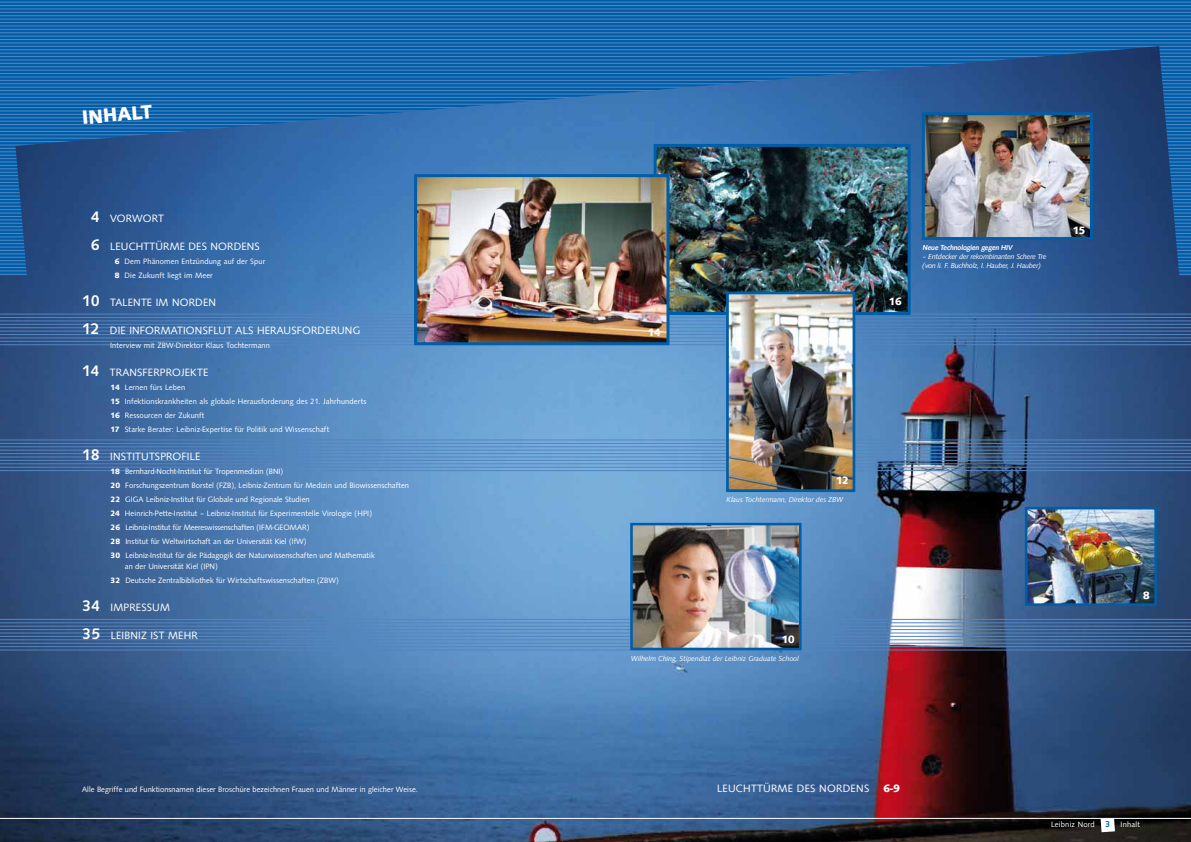
<style>
.page{position:relative;width:1191px;height:842px;background:#fff}
.page>*{position:absolute;margin:0;border:0;box-sizing:border-box;transform-origin:0 0}
.t1{font:700 20px "Syntax D";color:#fff}
.t2{font:11px "Syntax D";letter-spacing:.02em;color:#fff}
.t3{font:700 11px "Syntax D";letter-spacing:-.035em;color:#fff}
.t4{font:8px/14px "Syntax D";letter-spacing:.01em;color:#fff}
.t5{font:8px "Syntax D";letter-spacing:.03em;color:#fff}
.t6{font:italic 7.5px/9px "Syntax D";letter-spacing:-.015em;color:#fff}
.t7{font:500 7.5px "Syntax D";color:#fff}
.s1{font-weight:500;font-size:16px}
.s2{font-weight:700}
.s3{font-weight:500;font-size:9px;color:#005ea8}
</style>
<div class="page">
<svg style="left:0;top:0;width:1191px;height:46px;fill:#005ea8"></svg>
<hr style="left:0;top:2px;width:1191px;height:1px;background:#5486c0">
<hr style="left:0;top:5px;width:1191px;height:1px;background:#5486c0">
<hr style="left:0;top:8px;width:1191px;height:1px;background:#5486c0">
<hr style="left:0;top:12px;width:1191px;height:1px;background:#5486c0">
<hr style="left:0;top:15px;width:1191px;height:1px;background:#5486c0">
<hr style="left:0;top:19px;width:1191px;height:1px;background:#5486c0">
<hr style="left:0;top:22px;width:1191px;height:1px;background:#5486c0">
<hr style="left:0;top:25px;width:1191px;height:1px;background:#5486c0">
<hr style="left:0;top:29px;width:1191px;height:1px;background:#5486c0">
<hr style="left:0;top:32px;width:1191px;height:1px;background:#5486c0">
<hr style="left:0;top:36px;width:1191px;height:1px;background:#5486c0">
<hr style="left:0;top:39px;width:1191px;height:1px;background:#5486c0">
<hr style="left:0;top:42px;width:1191px;height:1px;background:#5486c0">
<img style="left:0;top:46px;width:1191px;height:796px">
<hr style="left:0;top:314px;width:1191px;height:1px;background:#5486c0">
<hr style="left:0;top:317px;width:1191px;height:1px;background:#5486c0">
<hr style="left:0;top:320px;width:1191px;height:1px;background:#5486c0">
<hr style="left:0;top:324px;width:1191px;height:1px;background:#5486c0">
<hr style="left:0;top:327px;width:1191px;height:1px;background:#5486c0">
<hr style="left:0;top:331px;width:1191px;height:1px;background:#5486c0">
<hr style="left:0;top:334px;width:1191px;height:1px;background:#5486c0">
<hr style="left:0;top:337px;width:1191px;height:1px;background:#5486c0">
<hr style="left:0;top:341px;width:1191px;height:1px;background:#5486c0">
<hr style="left:0;top:344px;width:1191px;height:1px;background:#5486c0">
<hr style="left:0;top:439px;width:1191px;height:1px;background:#5486c0">
<hr style="left:0;top:443px;width:1191px;height:1px;background:#5486c0">
<hr style="left:0;top:446px;width:1191px;height:1px;background:#5486c0">
<hr style="left:0;top:450px;width:1191px;height:1px;background:#5486c0">
<hr style="left:0;top:453px;width:1191px;height:1px;background:#5486c0">
<hr style="left:0;top:456px;width:1191px;height:1px;background:#5486c0">
<hr style="left:0;top:460px;width:1191px;height:1px;background:#5486c0">
<hr style="left:0;top:463px;width:1191px;height:1px;background:#5486c0">
<hr style="left:0;top:467px;width:1191px;height:1px;background:#5486c0">
<hr style="left:0;top:470px;width:1191px;height:1px;background:#5486c0">
<hr style="left:0;top:619px;width:1191px;height:1px;background:#5486c0">
<hr style="left:0;top:622px;width:1191px;height:1px;background:#5486c0">
<hr style="left:0;top:626px;width:1191px;height:1px;background:#5486c0">
<hr style="left:0;top:629px;width:1191px;height:1px;background:#5486c0">
<hr style="left:0;top:632px;width:1191px;height:1px;background:#5486c0">
<hr style="left:0;top:636px;width:1191px;height:1px;background:#5486c0">
<hr style="left:0;top:639px;width:1191px;height:1px;background:#5486c0">
<hr style="left:0;top:643px;width:1191px;height:1px;background:#5486c0">
<hr style="left:0;top:646px;width:1191px;height:1px;background:#5486c0">
<hr style="left:0;top:649px;width:1191px;height:1px;background:#5486c0">
<hr style="left:595px;top:818px;width:596px;height:1px;background:#fff">
<svg style="left:1100px;top:818px;width:15px;height:14px"></svg>
<img style="left:1029px;top:511px;width:124px;height:91px">
<div style="left:1025px;top:507px;width:132px;height:99px;border:3px solid #005ea8"></div>
<img style="left:657px;top:148px;width:249px;height:163px">
<div style="left:653px;top:144px;width:257px;height:171px;border:3px solid #005ea8"></div>
<img style="left:925px;top:116px;width:163px;height:120px">
<div style="left:921px;top:112px;width:171px;height:128px;border:3px solid #005ea8"></div>
<img style="left:730px;top:296px;width:121px;height:192px">
<div style="left:726px;top:292px;width:129px;height:200px;border:3px solid #005ea8"></div>
<hr style="left:0;top:818px;width:595px;height:1px;background:#fff">
<img style="left:418px;top:178px;width:247px;height:163px">
<div style="left:414px;top:174px;width:255px;height:171px;border:3px solid #005ea8"></div>
<img style="left:634px;top:527px;width:163px;height:119px">
<div style="left:630px;top:523px;width:171px;height:127px;border:3px solid #005ea8"></div>
<h1 class="t1" style="left:81px;top:106px;width:71px;rotate:-5deg">INHALT</h1>
<h2 class="t2" style="left:91px;top:212px;width:74px"><span class="s1">4</span> Vorwort</h2>
<h2 class="t2" style="left:91px;top:240px;width:163px"><span class="s1">6</span> Leuchttürme des Nordens</h2>
<p class="t4" style="left:115px;top:254px;width:152px"><span class="s2">6</span> Dem Phänomen Entzündung auf der Spur<br><span class="s2">8</span> Die Zukunft liegt im Meer</p>
<h2 class="t2" style="left:82px;top:296px;width:133px"><span class="s1">10</span> Talente im Norden</h2>
<h2 class="t2" style="left:82px;top:324px;width:271px"><span class="s1">12</span> Die In formationsflut als Herausforderung</h2>
<p class="t4" style="left:110px;top:338px;width:161px">Interview mit ZBW-Direktor Klaus Tochtermann</p>
<h2 class="t2" style="left:82px;top:366px;width:127px"><span class="s1">14</span> Trans ferprojekte</h2>
<p class="t4" style="left:111px;top:380px;width:257px"><span class="s2">14</span> Lernen fürs Leben<br><span class="s2">15</span> Infektionskrankheiten als globale Herausforderung des 21. Jahrhunderts <span class="s2">16</span> Ressourcen der Zukunft<br><span class="s2">17</span> Starke Berater: Leibniz-Expertise für Politik und Wissenschaft</p>
<h2 class="t2" style="left:82px;top:450px;width:119px"><span class="s1">18</span> Institutsprofile</h2>
<p class="t4" style="left:111px;top:464px;width:300px"><span class="s2">18</span> Bernhard-Nocht-Institut für Tropenmedizin (BNI)<br><span class="s2">20</span> Forschungszentrum Borstel (FZB), Leibniz-Zentrum für Medizin und Biowissenschaften <span class="s2">22</span> GIGA Leibniz-Institut für Globale und Regionale Studien<br><span class="s2">24</span> Heinrich-Pette-Institut – Leibniz-Institut für Experimentelle Virologie (HPI)<br><span class="s2">26</span> Leibniz-Institut für Meereswissenschaften (IFM-GEOMAR</p>
<p class="t4" style="left:307px;top:520px;width:4px">)</p>
<p class="t4" style="left:111px;top:534px;width:265px"><span class="s2">28</span> Institut für Weltwirtschaft an der Universität Kiel (IfW)<br><span class="s2">30</span> Leibniz-Institut für die Pädagogik der Naturwissenschaften und Mathematik</p>
<p class="t4" style="left:111px;top:559px;width:230px;text-indent:14px">an der Universität Kiel (IPN)<br><span class="s2">32</span> Deutsche Zentralbibliothek für Wirtschaftswissenschaften (ZBW)</p>
<h2 class="t2" style="left:82px;top:601px;width:89px"><span class="s1">34</span> Impressum</h2>
<h2 class="t2" style="left:82px;top:629px;width:46px"><span class="s1">35</span> Leibniz</h2>
<h2 class="t2" style="left:150px;top:629px;width:49px">ist mehr</h2>
<p class="t4" style="left:82px;top:782px;width:337px">Alle Begriffe und Funktionsnamen dieser Broschüre bezeichnen Frauen und Männer in gleicher Weise.</p>
<h2 class="t3" style="left:648px;top:326px;width:14px">14</h2>
<h2 class="t3" style="left:889px;top:295px;width:14px">16</h2>
<p class="t7" style="left:922px;top:243px;width:92px">Neue Technologien gegen HIV</p>
<p class="t6" style="left:922px;top:252px;width:125px">– Entdecker der rekombinanten Schere Tre (von li. F. Buchholz, I. Hauber, J. Hauber)</p>
<h2 class="t3" style="left:1072px;top:224px;width:14px">15</h2>
<h2 class="t3" style="left:836px;top:474px;width:14px">12</h2>
<p class="t6" style="left:726px;top:495px;width:118px">Klaus Tochtermann, Direktor des ZBW</p>
<h2 class="t3" style="left:781px;top:633px;width:14px">10</h2>
<p class="t6" style="left:631px;top:653px;width:169px">Wilhelm Ching, Stipendiat der Leibniz Graduate School</p>
<h2 class="t2" style="left:717px;top:782px;width:146px">Leuchttürme des Nordens</h2>
<h2 class="t3" style="left:883px;top:782px;width:18px">6-9</h2>
<h2 class="t3" style="left:1143px;top:589px;width:8px">8</h2>
<p class="t5" style="left:1051px;top:820px;width:61px">Leibniz Nord <span class="s3">3</span></p>
<p class="t4" style="left:1120px;top:818px;width:21px">Inhalt</p>
</div>
